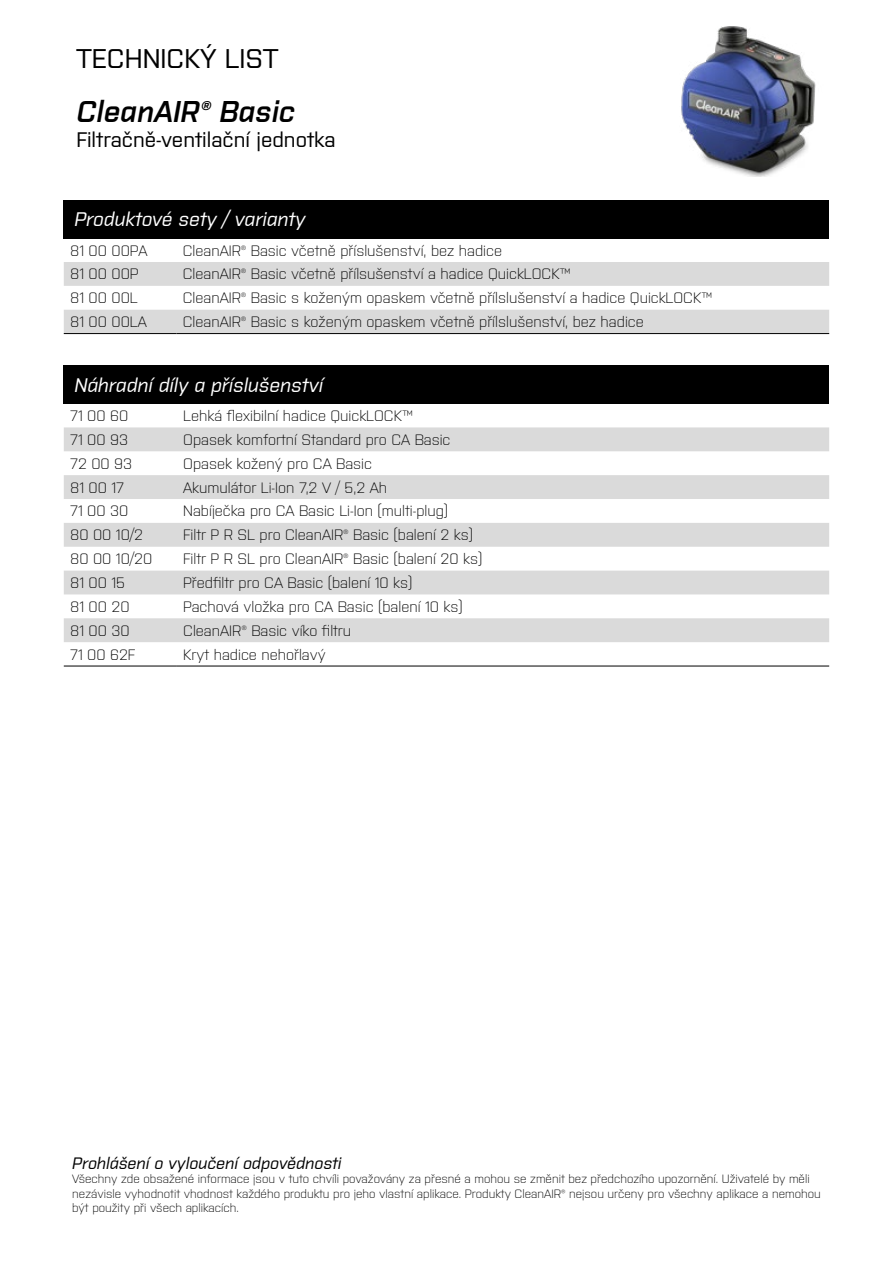
<style>
.page{position:relative;width:893px;height:1263px;background:#fff}
.page>*{position:absolute;margin:0;border:0;box-sizing:border-box;transform-origin:0 0}
.t1{font:italic 600 30px "Purista";color:#000}
.t2{font:500 27px "Purista";color:#000}
.t3{font:500 21px "Purista";color:#000}
.t4{font:italic 500 19.65px "Purista";color:#fff}
.t5{font:italic 500 16.5px "Purista";color:#000}
.t6{font:300 15px "Purista";color:#000}
.t7{font:300 12px/14.4px "Purista";color:#000}
</style>
<div class="page">
<div style="left:64px;top:200px;width:765px;height:38px;background:#000"></div>
<svg style="left:64px;top:262px;width:765px;height:71px;fill:#dadada"></svg>
<hr style="left:64px;top:333px;width:112px;height:1px;background:#000">
<hr style="left:176px;top:333px;width:653px;height:1px;background:#000">
<div style="left:64px;top:365px;width:765px;height:39px;background:#000"></div>
<svg style="left:64px;top:427px;width:765px;height:215px;fill:#dadada"></svg>
<hr style="left:64px;top:666px;width:113px;height:1px;background:#000">
<hr style="left:177px;top:666px;width:652px;height:1px;background:#000">
<img style="left:681px;top:26px;width:135px;height:150px">
<h2 class="t2" style="left:77px;top:39px;width:203px">TECHNICKÝ LIST</h2>
<h1 class="t1" style="left:77px;top:89px;width:220px">CleanAIR® Basic</h1>
<h3 class="t3" style="left:77px;top:124px;width:261px">Filtračně-ventilační jednotka</h3>
<h3 class="t4" style="left:74px;top:205px;width:233px">Produktové sety / varianty</h3>
<p class="t6" style="left:70px;top:240px;width:79px">81 00 00PA</p>
<p class="t6" style="left:183px;top:240px;width:321px">CleanAIR® Basic včetně příslušenství, bez hadice</p>
<p class="t6" style="left:70px;top:263px;width:70px">81 00 00P</p>
<p class="t6" style="left:183px;top:263px;width:389px">CleanAIR® Basic včetně přílsušenství a hadice QuickLOCK™</p>
<p class="t6" style="left:70px;top:287px;width:69px">81 00 00L</p>
<p class="t6" style="left:183px;top:287px;width:531px">CleanAIR® Basic s koženým opaskem včetně přílslušenství a hadice QuickLOCK™</p>
<p class="t6" style="left:70px;top:311px;width:78px">81 00 00LA</p>
<p class="t6" style="left:183px;top:311px;width:462px">CleanAIR® Basic s koženým opaskem včetně přílslušenství, bez hadice</p>
<h3 class="t4" style="left:74px;top:371px;width:250px">Náhradní díly a příslušenství</h3>
<p class="t6" style="left:70px;top:405px;width:60px">71 00 60</p>
<p class="t6" style="left:183px;top:405px;width:231px">Lehká flexibilní hadice QuickLOCK™</p>
<p class="t6" style="left:70px;top:429px;width:59px">71 00 93</p>
<p class="t6" style="left:183px;top:429px;width:269px">Opasek komfortní Standard pro CA Basic</p>
<p class="t6" style="left:70px;top:453px;width:64px">72 00 93</p>
<p class="t6" style="left:183px;top:453px;width:190px">Opasek kožený pro CA Basic</p>
<p class="t6" style="left:70px;top:477px;width:55px">81 00 17</p>
<p class="t6" style="left:183px;top:477px;width:205px">Akumulátor Li-Ion 7,2 V / 5,2 Ah</p>
<p class="t6" style="left:70px;top:500px;width:60px">71 00 30</p>
<p class="t6" style="left:183px;top:500px;width:266px">Nabíječka pro CA Basic Li-Ion (multi-plug)</p>
<p class="t6" style="left:70px;top:524px;width:74px">80 00 10/2</p>
<p class="t6" style="left:183px;top:524px;width:291px">Filtr P R SL pro CleanAIR® Basic (balení 2 ks)</p>
<p class="t6" style="left:70px;top:548px;width:84px">80 00 10/20</p>
<p class="t6" style="left:183px;top:548px;width:300px">Filtr P R SL pro CleanAIR® Basic (balení 20 ks)</p>
<p class="t6" style="left:70px;top:572px;width:56px">81 00 15</p>
<p class="t6" style="left:183px;top:572px;width:231px">Předfiltr pro CA Basic (balení 10 ks)</p>
<p class="t6" style="left:70px;top:596px;width:61px">81 00 20</p>
<p class="t6" style="left:183px;top:596px;width:281px">Pachová vložka pro CA Basic (balení 10 ks)</p>
<p class="t6" style="left:70px;top:620px;width:61px">81 00 30</p>
<p class="t6" style="left:183px;top:620px;width:169px">CleanAIR® Basic víko filtru</p>
<p class="t6" style="left:70px;top:643px;width:67px">71 00 62F</p>
<p class="t6" style="left:183px;top:643px;width:144px">Kryt hadice nehořlavý</p>
<p class="t5" style="left:72px;top:1151px;width:271px">Prohlášení o vyloučení odpovědnosti</p>
<p class="t7" style="left:72px;top:1171px;width:750px">Všechny zde obsažené informace jsou v tuto chvíli považovány za přesné a mohou se změnit bez předchozího upozornění. Uživatelé by měli nezávisle vyhodnotit vhodnost každého produktu pro jeho vlastní aplikace. Produkty CleanAIR® nejsou určeny pro všechny aplikace a nemohou být použity při všech aplikacích.</p>
</div>
